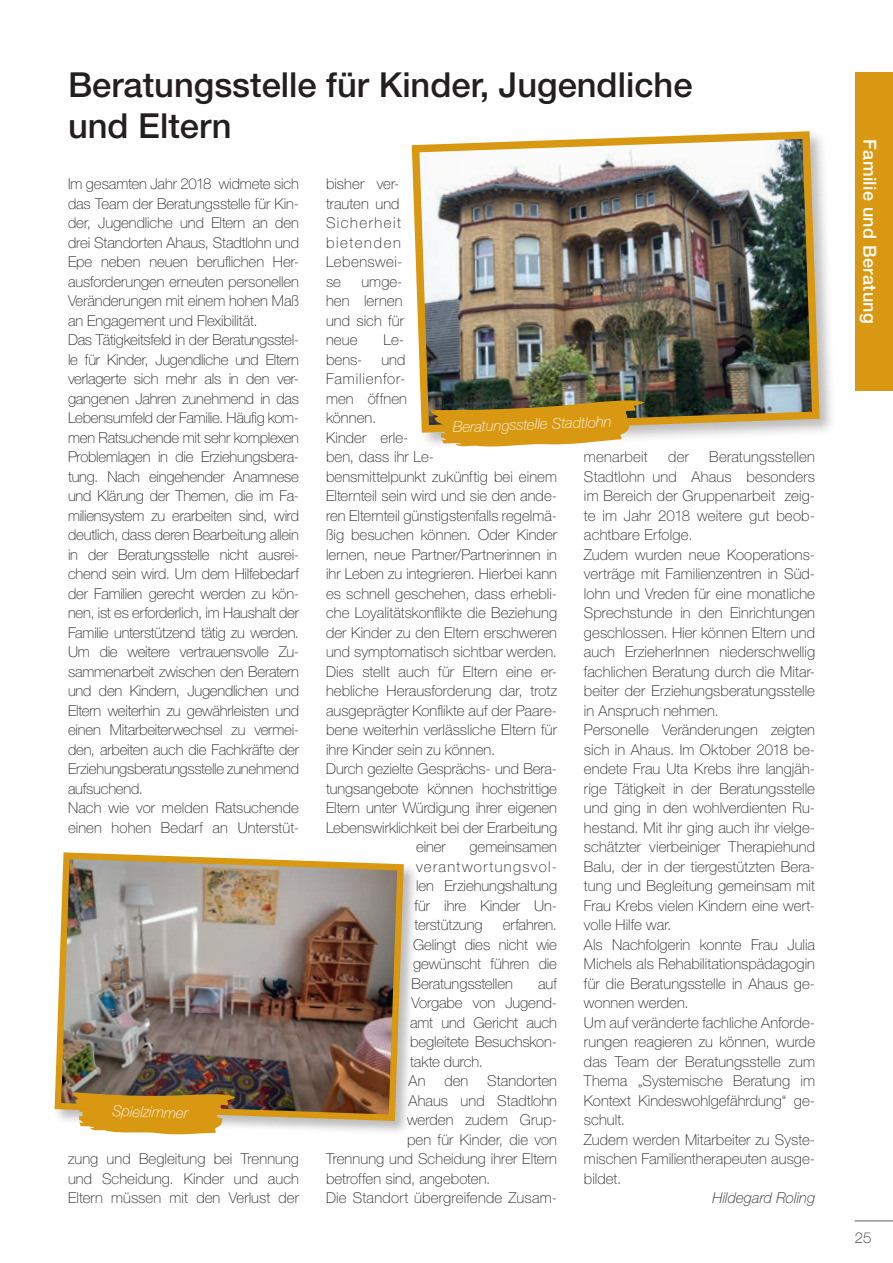
<style>
.page{position:relative;width:893px;height:1263px;background:#fff}
.page>*{position:absolute;margin:0;border:0;box-sizing:border-box;transform-origin:0 0}
.t1{font:500 34.5px/41.4px "Helvetica Neue LT Std";color:#231f20}
.t2{font:500 18px "Helvetica Neue LT Std";letter-spacing:.02em;color:#fff}
.t3{font:100 15px/19.5px "Helvetica Neue LT Std";color:#231f20;text-align:justify}
.t4{font:100 15px/19.5px "Helvetica Neue LT Std";letter-spacing:.03em;color:#231f20}
.t5{font:italic 100 15px "Helvetica Neue LT Std";color:#fff}
.t6{font:italic 100 15px "Helvetica Neue LT Std";letter-spacing:.005em;color:#231f20}
.t7{font:100 15px "Helvetica Neue LT Std";letter-spacing:.055em;color:#231f20}
</style>
<div class="page">
<hr style="left:854px;top:1220px;width:39px;height:1px;background:#939598">
<div style="left:855px;top:72px;width:38px;height:319px;background:#d99811"></div>
<div style="left:52px;top:850px;width:366px;height:286px;background:#231f20;opacity:.3"></div>
<img style="left:52px;top:850px;width:355px;height:274px">
<div style="left:409px;top:129px;width:427px;height:321px;background:#231f20;opacity:.3"></div>
<img style="left:409px;top:129px;width:414px;height:307px">
<svg style="left:70px;top:1092px;width:165px;height:42px;background:#d09b2f"></svg>
<svg style="left:427px;top:400px;width:217px;height:48px;background:#c49737"></svg>
<h1 class="t1" style="left:68px;top:64px;width:626px">Beratungsstelle für Kinder, Jugendliche und Eltern</h1>
<p class="t3" style="left:68px;top:174px;width:233px;text-align:left">Im gesamten Jahr 2018 widmete sich das Team der Beratungsstelle für Kin&shy;der, Jugendliche und Eltern an den drei Standorten Ahaus, Stadtlohn und Epe neben neuen beruflichen Her&shy;ausforderungen erneuten personellen Veränderungen mit einem hohen Maß an Engagement und Flexibilität.<br>Das Tätigkeitsfeld in der Beratungsstel&shy;le für Kinder, Jugendliche und Eltern verlagerte sich mehr als in den ver&shy;gangenen Jahren zunehmend in das Lebensumfeld der Familie. Häufig kom&shy;men Ratsuchende mit sehr komplexen Problemlagen in die Erziehungsbera&shy;tung. Nach eingehender Anamnese und Klärung der Themen, die im Fa&shy;miliensystem zu erarbeiten sind, wird deutlich, dass deren Bearbeitung allein in der Beratungsstelle nicht ausrei&shy;chend sein wird. Um dem Hilfebedarf der Familien gerecht werden zu kön&shy;nen, ist es erforderlich, im Haushalt der Familie unterstützend tätig zu werden.<br>Um die weitere vertrauensvolle Zu&shy;sammenarbeit zwischen den Beratern und den Kindern, Jugendlichen und Eltern weiterhin zu gewährleisten und einen Mitarbeiterwechsel zu vermei&shy;den, arbeiten auch die Fachkräfte der Erziehungsberatungsstelle zunehmend aufsuchend.<br>Nach wie vor melden Ratsuchende einen hohen Bedarf an Unterstüt-</p>
<p class="t5" style="left:113px;top:1102px;width:77px;rotate:2deg">Spielzimmer</p>
<p class="t3" style="left:68px;top:1149px;width:232px">zung und Begleitung bei Trennung und Scheidung. Kinder und auch Eltern müssen mit den Verlust der</p>
<p class="t4" style="left:326px;top:174px;width:78px">bisher ver&shy;trauten und<br>Sicherheit bietenden<br>Lebenswei&shy;se</p>
<p class="t3" style="left:326px;top:272px;width:80px;text-indent:35px">umge&shy;hen lernen und sich für neue</p>
<p class="t3" style="left:384px;top:330px;width:22px">Le-</p>
<p class="t3" style="left:326px;top:350px;width:38px">bens-</p>
<p class="t3" style="left:381px;top:350px;width:26px">und</p>
<p class="t7" style="left:326px;top:370px;width:81px">Familienfor-</p>
<p class="t3" style="left:326px;top:389px;width:83px">men öffnen</p>
<p class="t3" style="left:326px;top:408px;width:52px">können.</p>
<p class="t3" style="left:326px;top:428px;width:84px">Kinder erle-</p>
<p class="t3" style="left:326px;top:447px;width:110px">ben, dass ihr Le-</p>
<p class="t3" style="left:326px;top:467px;width:233px">bensmittelpunkt zukünftig bei einem</p>
<p class="t3" style="left:326px;top:486px;width:233px">Elternteil sein wird und sie den ande-</p>
<p class="t3" style="left:326px;top:506px;width:233px">ren Elternteil günstigstenfalls regelmä-</p>
<p class="t3" style="left:326px;top:525px;width:233px">ßig besuchen können. Oder Kinder</p>
<p class="t3" style="left:326px;top:545px;width:233px">lernen, neue Partner/Partnerinnen in</p>
<p class="t3" style="left:326px;top:564px;width:233px">ihr Leben zu integrieren. Hierbei kann</p>
<p class="t3" style="left:326px;top:584px;width:233px">es schnell geschehen, dass erhebli-</p>
<p class="t3" style="left:326px;top:603px;width:233px">che Loyalitätskonflikte die Beziehung</p>
<p class="t3" style="left:326px;top:623px;width:233px">der Kinder zu den Eltern erschweren</p>
<p class="t3" style="left:326px;top:642px;width:233px">und symptomatisch sichtbar werden.</p>
<p class="t3" style="left:326px;top:662px;width:233px">Dies stellt auch für Eltern eine er-</p>
<p class="t3" style="left:326px;top:681px;width:233px">hebliche Herausforderung dar, trotz</p>
<p class="t3" style="left:326px;top:701px;width:233px">ausgeprägter Konflikte auf der Paare-</p>
<p class="t3" style="left:326px;top:720px;width:233px">bene weiterhin verlässliche Eltern für</p>
<p class="t3" style="left:326px;top:740px;width:171px">ihre Kinder sein zu können.</p>
<p class="t3" style="left:326px;top:759px;width:233px">Durch gezielte Gesprächs- und Bera-</p>
<p class="t3" style="left:326px;top:779px;width:233px">tungsangebote können hochstrittige</p>
<p class="t3" style="left:326px;top:798px;width:233px">Eltern unter Würdigung ihrer eigenen</p>
<p class="t3" style="left:326px;top:818px;width:233px">Lebenswirklichkeit bei der Erarbeitung</p>
<p class="t3" style="left:416px;top:837px;width:31px">einer</p>
<p class="t5" style="left:452px;top:418px;width:160px;rotate:-2deg">Beratungsstelle Stadtlohn</p>
<p class="t3" style="left:584px;top:447px;width:233px;text-align:left;text-indent:125px">Beratungsstellen<br>Stadtlohn und Ahaus besonders im Bereich der Gruppenarbeit zeig&shy;te im Jahr 2018 weitere gut beob&shy;achtbare Erfolge.<br>Zudem wurden neue Kooperations&shy;verträge mit Familienzentren in Süd&shy;lohn und Vreden für eine monatliche<br>Sprechstunde in den Einrichtungen geschlossen. Hier können Eltern und auch ErzieherInnen niederschwellig fachlichen Beratung durch die Mitar&shy;beiter der Erziehungsberatungsstelle in Anspruch nehmen.<br>Personelle Veränderungen zeigten sich in Ahaus. Im Oktober 2018 be&shy;endete Frau Uta Krebs ihre langjäh&shy;rige Tätigkeit in der Beratungsstelle und ging in den wohlverdienten Ru&shy;hestand. Mit ihr ging auch ihr vielge&shy;schätzter vierbeiniger Therapiehund<br>Balu, der in der tiergestützten Bera&shy;tung und Begleitung gemeinsam mit<br>Frau Krebs vielen Kindern eine wert&shy;volle Hilfe war.<br>Als Nachfolgerin konnte Frau Julia<br>Michels als Rehabilitationspädagogin für die Beratungsstelle in Ahaus ge&shy;wonnen werden.<br>Um auf veränderte fachliche Anforde&shy;rungen reagieren zu können, wurde das Team der Beratungsstelle zum<br>Thema „Systemische Beratung im<br>Kontext Kindeswohlgefährdung“ ge&shy;schult.<br>Zudem werden Mitarbeiter zu Syste&shy;mischen Familientherapeuten ausge&shy;bildet.</p>
<p class="t6" style="left:712px;top:1189px;width:104px">Hildegard Roling</p>
<p class="t3" style="left:584px;top:447px;width:65px">menarbeit</p>
<p class="t3" style="left:668px;top:447px;width:22px">der</p>
<p class="t3" style="left:415px;top:837px;width:144px;text-indent:55px">gemeinsamen verantwortungsvol&shy;len Erziehungshaltung für ihre Kinder Un&shy;terstützung</p>
<p class="t3" style="left:412px;top:915px;width:147px;text-indent:91px">erfahren.<br>Gelingt dies nicht wie gewünscht führen die Beratungsstellen</p>
<p class="t3" style="left:409px;top:974px;width:150px;text-align:left;text-indent:130px">auf<br>Vorgabe von Jugend&shy;amt und Gericht auch begleitete Besuchskon&shy;takte durch.<br>An</p>
<p class="t3" style="left:444px;top:1071px;width:26px">den</p>
<p class="t3" style="left:487px;top:1071px;width:71px">Standorten</p>
<p class="t3" style="left:409px;top:1091px;width:150px">Ahaus und Stadtlohn</p>
<p class="t3" style="left:407px;top:1110px;width:151px">werden zudem Grup-</p>
<p class="t3" style="left:407px;top:1130px;width:152px">pen für Kinder, die von</p>
<p class="t3" style="left:326px;top:1149px;width:233px">Trennung und Scheidung ihrer Eltern</p>
<p class="t3" style="left:326px;top:1169px;width:166px">betroffen sind, angeboten.</p>
<p class="t3" style="left:326px;top:1188px;width:233px">Die Standort übergreifende Zusam-</p>
<p class="t2" style="left:881px;top:139px;width:186px;rotate:90deg">Familie und Beratung</p>
<p class="t3" style="left:855px;top:1228px;width:18px">25</p>
</div>
